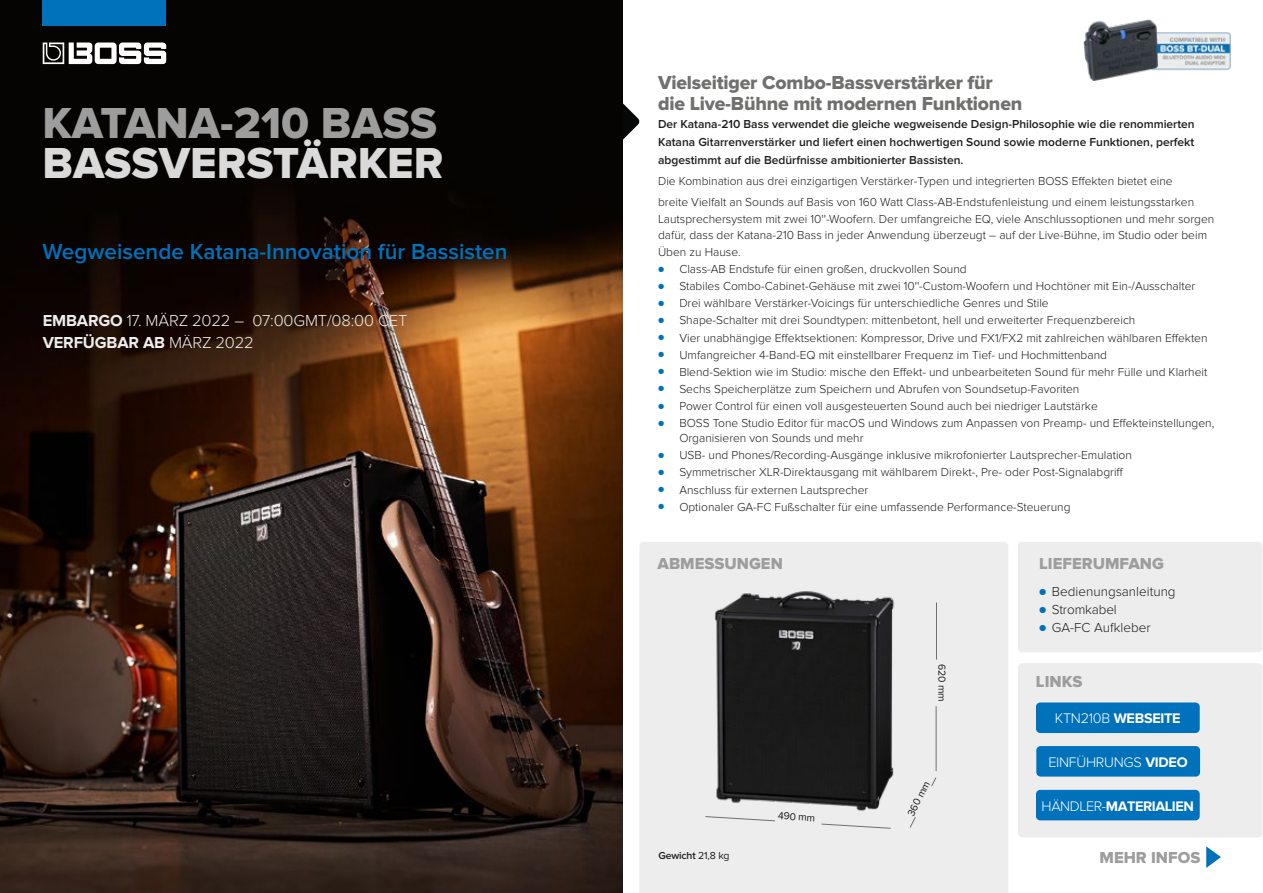
<style>
.page{position:relative;width:1263px;height:893px;background:#fff}
.page>*{position:absolute;margin:0;border:0;box-sizing:border-box;transform-origin:0 0}
.t1{font:45px "Proxima Nova Extrabld";color:#9d9d9d}
.t2{font:45px "Proxima Nova Extrabld";color:#dadada}
.t3{font:600 22.5px "Proxima Nova";color:#0071bb}
.t4{font:19.5px/21px "Proxima Nova Extrabld";letter-spacing:-.01em;color:#70706f}
.t5{font:16.5px "Proxima Nova Extrabld";color:#9d9d9d}
.t6{font:16.5px "Proxima Nova Cyr Lt";letter-spacing:-.01em;color:#ededed}
.t7{font:700 16.5px "Proxima Nova";letter-spacing:-.01em;color:#ededed}
.t8{font:700 14.4px "Proxima Nova";letter-spacing:-.03em;color:#fff}
.t9{font:14.4px "Proxima Nova Cyr Lt";letter-spacing:-.02em;color:#fff}
.t10{font:13.5px "Proxima Nova Cyr Lt";color:#1d1d1b}
.t11{font:12px/16.5px "Proxima Nova Cyr Lt";color:#1d1d1b}
.t12{font:600 12px/18px "Proxima Nova";color:#1d1d1b;text-align:justify}
.t13{font:10.5px "Proxima Nova";color:#1d1d1b}
.t14{font:600 10.5px "Proxima Nova";letter-spacing:-.02em;color:#1d1d1b}
.s1{font-family:"Proxima Nova";font-weight:700}
.s2{font-family:"Proxima Nova Cyr Lt";font-weight:400}
.s3{font-size:9px;color:#0071bb}
.s4{font-weight:400}
.s5{font-size:10.5px;color:#0071bb}
</style>
<div class="page">
<svg style="left:623px;top:103px;width:17px;height:37px"></svg>
<img style="left:0;top:0;width:623px;height:893px">
<div style="left:43px;top:0;width:123px;height:26px;background:#0071bb"></div>
<svg style="left:43px;top:43px;width:123px;height:21px"></svg>
<div style="left:639px;top:542px;width:369px;height:351px;background:#ededed"></div>
<div style="left:1018px;top:663px;width:244px;height:174px;background:#ededed;border-radius:4px"></div>
<div style="left:1036px;top:746px;width:164px;height:31px;background:#0071bb;border-radius:4px"></div>
<div style="left:1036px;top:702px;width:164px;height:31px;background:#0071bb;border-radius:4px"></div>
<div style="left:1018px;top:542px;width:244px;height:110px;background:#ededed;border-radius:4px"></div>
<svg style="left:1206px;top:846px;width:15px;height:22px"></svg>
<div style="left:1036px;top:790px;width:164px;height:30px;background:#0071bb;border-radius:4px"></div>
<svg style="left:821px;top:823px;width:70px;height:6px"></svg>
<svg style="left:704px;top:820px;width:72px;height:2px"></svg>
<hr style="left:936px;top:706px;width:1px;height:65px;background:#70706f">
<hr style="left:936px;top:602px;width:1px;height:58px;background:#70706f">
<svg style="left:931px;top:777px;width:6px;height:10px"></svg>
<svg style="left:909px;top:820px;width:7px;height:8px"></svg>
<img style="left:685px;top:574px;width:246px;height:246px">
<img style="left:1083px;top:19px;width:148px;height:61px">
<h1 class="t1" style="left:43px;top:97px;width:396px">KATANA-210 BASS</h1>
<h1 class="t2" style="left:43px;top:137px;width:402px">BASSVERSTÄRKER</h1>
<h2 class="t3" style="left:43px;top:239px;width:467px">Wegweisende Katana-Innovation für Bassisten</h2>
<h3 class="t6" style="left:43px;top:311px;width:366px"><span class="s1">EMBARGO</span> 17. MÄRZ 2022 – 07:00GMT/08:00 CET</h3>
<h3 class="t7" style="left:43px;top:333px;width:213px">VERFÜGBAR AB <span class="s2">MÄRZ 2022</span></h3>
<h3 class="t4" style="left:658px;top:73px;width:366px">Vielseitiger Combo-Bassverstärker für die Live-Bühne mit modernen Funktionen</h3>
<p class="t12" style="left:658px;top:116px;width:538px">Der Katana-210 Bass verwendet die gleiche wegweisende Design-Philosophie wie die renommierten Katana Gitarrenverstärker und liefert einen hochwertigen Sound sowie moderne Funktionen, perfekt abgestimmt auf die Bedürfnisse ambitionierter Bassisten.</p>
<p class="t11" style="left:658px;top:171px;width:538px;line-height:21px">Die Kombination aus drei einzigartigen Verstärker-Typen und integrierten BOSS Effekten bietet eine breite Vielfalt an Sounds auf Basis von 160 Watt Class-AB-Endstufenleistung und einem leistungsstarken</p>
<p class="t11" style="left:658px;top:211px;width:558px">Lautsprechersystem mit zwei 10''-Woofern. Der umfangreiche EQ, viele Anschlussoptionen und mehr sorgen dafür, dass der Katana-210 Bass in jeder Anwendung überzeugt – auf der Live-Bühne, im Studio oder beim<br>Üben zu Hause.</p>
<p class="t11" style="left:658px;top:261px;width:310px"><span class="s3">●</span> Class-AB Endstufe für einen großen, druckvollen Sound</p>
<p class="t11" style="left:658px;top:278px;width:539px"><span class="s3">●</span> Stabiles Combo-Cabinet-Gehäuse mit zwei 10''-Custom-Woofern und Hochtöner mit Ein-/Ausschalter</p>
<p class="t11" style="left:658px;top:295px;width:392px"><span class="s3">●</span> Drei wählbare Verstärker-Voicings für unterschiedliche Genres und Stile</p>
<p class="t11" style="left:658px;top:312px;width:479px"><span class="s3">●</span> Shape-Schalter mit drei Soundtypen: mittenbetont, hell und erweiterter Frequenzbereich</p>
<p class="t11" style="left:658px;top:329px;width:551px"><span class="s3">●</span> Vier unabhängige Effektsektionen: Kompressor, Drive und FX1/FX2 mit zahlreichen wählbaren Effekten</p>
<p class="t11" style="left:658px;top:347px;width:450px"><span class="s3">●</span> Umfangreicher 4-Band-EQ mit einstellbarer Frequenz im Tief- und Hochmittenband</p>
<p class="t11" style="left:658px;top:364px;width:551px"><span class="s3">●</span> Blend-Sektion wie im Studio: mische den Effekt- und unbearbeiteten Sound für mehr Fülle und Klarheit</p>
<p class="t11" style="left:658px;top:381px;width:423px"><span class="s3">●</span> Sechs Speicherplätze zum Speichern und Abrufen von Soundsetup-Favoriten</p>
<p class="t11" style="left:658px;top:398px;width:441px"><span class="s3">●</span> Power Control für einen voll ausgesteuerten Sound auch bei niedriger Lautstärke</p>
<p class="t11" style="left:679px;top:416px;width:536px;line-height:15px;text-indent:-21px"><span class="s3">●</span> BOSS Tone Studio Editor für macOS und Windows zum Anpassen von Preamp- und Effekteinstellungen,<br>Organisieren von Sounds und mehr</p>
<p class="t11" style="left:658px;top:447px;width:475px"><span class="s3">●</span> USB- und Phones/Recording-Ausgänge inklusive mikrofonierter Lautsprecher-Emulation</p>
<p class="t11" style="left:658px;top:464px;width:467px"><span class="s3">●</span> Symmetrischer XLR-Direktausgang mit wählbarem Direkt-, Pre- oder Post-Signalabgriff</p>
<p class="t11" style="left:658px;top:481px;width:212px"><span class="s3">●</span> Anschluss für externen Lautsprecher</p>
<p class="t11" style="left:658px;top:499px;width:414px"><span class="s3">●</span> Optionaler GA-FC Fußschalter für eine umfassende Performance-Steuerung</p>
<h3 class="t5" style="left:657px;top:554px;width:127px">ABMESSUNGEN</h3>
<p class="t14" style="left:658px;top:850px;width:73px">Gewicht <span class="s4">21,8 kg</span></p>
<p class="t13" style="left:778px;top:810px;width:39px;rotate:3deg">490 mm</p>
<p class="t13" style="left:948px;top:664px;width:39px;rotate:90deg">620 mm</p>
<p class="t13" style="left:905px;top:812px;width:39px;rotate:-63deg">360 mm</p>
<h3 class="t5" style="left:1039px;top:554px;width:126px">LIEFERUMFANG</h3>
<p class="t10" style="left:1039px;top:584px;width:138px"><span class="s5">●</span> Bedienungsanleitung</p>
<p class="t10" style="left:1039px;top:602px;width:79px"><span class="s5">●</span> Stromkabel</p>
<p class="t10" style="left:1039px;top:620px;width:113px"><span class="s5">●</span> GA-FC Aufkleber</p>
<h3 class="t5" style="left:1036px;top:672px;width:48px">LINKS</h3>
<p class="t8" style="left:1055px;top:710px;width:127px"><span class="s2">KTN210B</span> WEBSEITE</p>
<p class="t9" style="left:1048px;top:754px;width:141px">EINFÜHRUNGS <span class="s1">VIDEO</span></p>
<p class="t8" style="left:1042px;top:798px;width:154px"><span class="s2">HÄNDLER-</span>MATERIALIEN</p>
<h3 class="t5" style="left:1099px;top:848px;width:102px">MEHR INFOS</h3>
</div>
